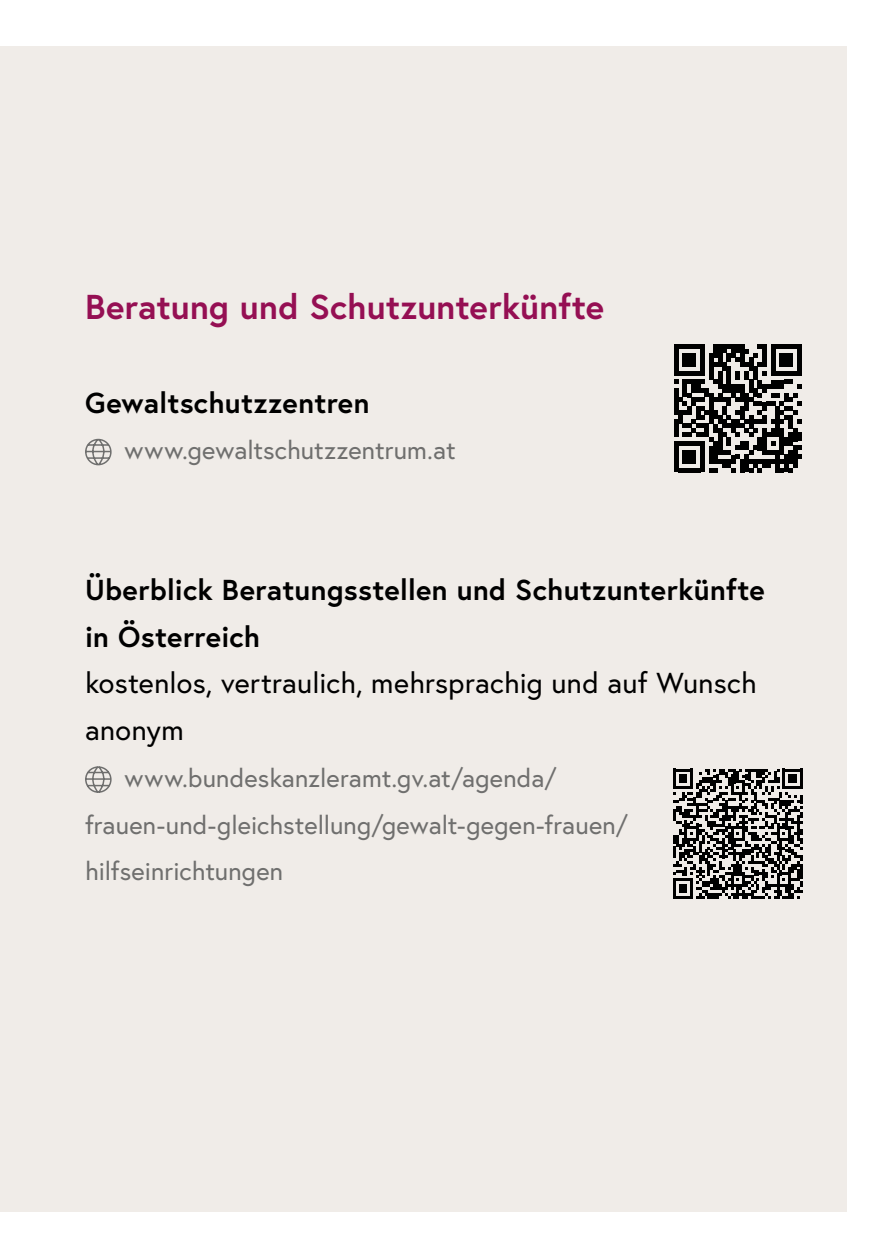
<style>
.page{position:relative;width:893px;height:1259px;background:#fff}
.page>*{position:absolute;margin:0;border:0;box-sizing:border-box;transform-origin:0 0}
.h3_als_h2{font:700 34.5px "Europa Austria";letter-spacing:.005em;color:#950f53}
.h4_als_h3{font:700 28.8px/46.8px "Europa Austria";letter-spacing:.01em;color:#000}
.t1{font:28.8px/46.8px "Europa Austria";letter-spacing:.01em;color:#000}
.p_Abstand_danach{font:25.5px/46.8px "Europa Austria";letter-spacing:.005em;color:#6f6f6e}
</style>
<div class="page">
<div style="left:0;top:47px;width:846px;height:1165px;background:#f0ece8"></div>
<svg style="left:85px;top:438px;width:27px;height:28px"></svg>
<svg style="left:85px;top:766px;width:27px;height:27px"></svg>
<svg style="left:674px;top:344px;width:128px;height:128px"></svg>
<svg style="left:673px;top:769px;width:130px;height:129px"></svg>
<h2 class="h3_als_h2" style="left:85px;top:283px;width:521px">Beratung und Schutzunterkünfte</h2>
<h3 class="h4_als_h3" style="left:85px;top:378px;width:286px">Gewaltschutzzentren</h3>
<p class="p_Abstand_danach" style="left:125px;top:426px;width:333px">www.gewaltschutzzentrum.at</p>
<h3 class="h4_als_h3" style="left:85px;top:565px;width:681px">Überblick Beratungsstellen und Schutzunterkünfte in Österreich</h3>
<p class="t1" style="left:85px;top:659px;width:673px">kostenlos, vertraulich, mehrsprachig und auf Wunsch anonym</p>
<p class="p_Abstand_danach" style="left:85px;top:754px;width:545px;text-indent:40px">www.bundeskanzleramt.gv.at/agenda/ frauen-und-gleichstellung/gewalt-gegen-frauen/ hilfseinrichtungen</p>
</div>
